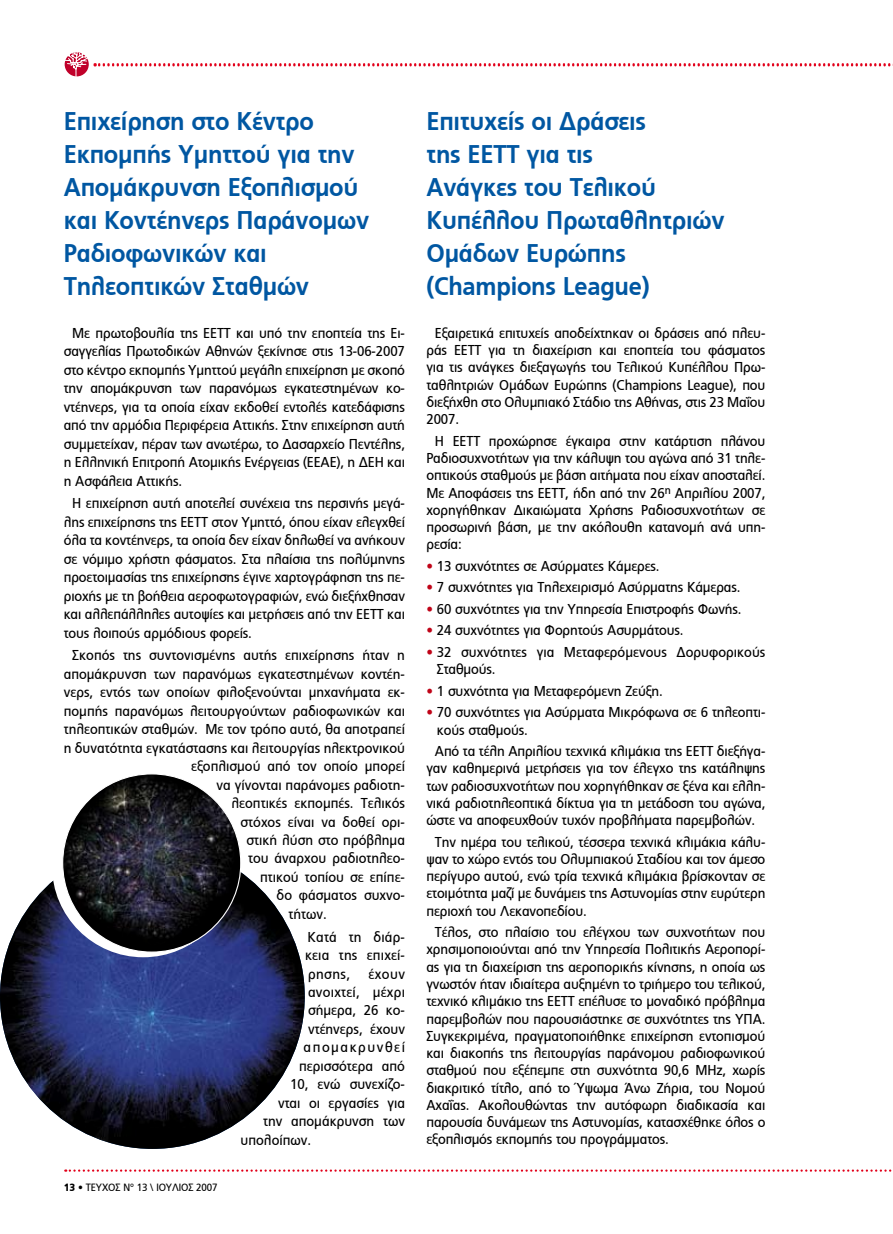
<style>
.page{position:relative;width:893px;height:1234px;background:#fff}
.page>*{position:absolute;margin:0;border:0;box-sizing:border-box;transform-origin:0 0}
.t1{font:700 25.5px/33px "PF Catalog";letter-spacing:-.01em;color:#0057a2;scale:.93 1}
.t2{font:14.25px/17.2px "PF Catalog";color:#000;text-align:justify;scale:.93 1}
.t3{font:14.25px "PF Catalog";letter-spacing:.02em;color:#000;scale:.93 1}
.t4{font:14.25px "PF Catalog";letter-spacing:.115em;color:#000;scale:.93 1}
.t5{font:10.5px "PF Catalog";letter-spacing:-.01em;color:#000;scale:.93 1}
.s1{font-weight:900}
.s2{color:#c00418}
</style>
<div class="page">
<svg style="left:65px;top:1169px;width:827px;height:2px"></svg>
<div style="left:62px;top:49px;width:30px;height:30px;border:3px solid #fff;border-radius:50%"></div>
<svg style="left:63px;top:51px;width:830px;height:27px"></svg>
<img style="left:0;top:843px;width:305px;height:305px;border-radius:50%">
<div style="left:52px;top:774px;width:183px;height:183px;background:#fff;border-radius:50%"></div>
<img style="left:63px;top:773px;width:178px;height:178px;border-radius:50%">
<h1 class="t1" style="left:64px;top:104px;width:330px">Επιχείρηση στο Κέντρο<br>Εκπομπής Υμηττού για την<br>Απομάκρυνση Εξοπλισμού και Κοντέηνερς Παράνομων<br>Ραδιοφωνικών και<br>Τηλεοπτικών Σταθμών</h1>
<p class="t2" style="left:64px;top:324px;width:368px;line-height:18.5px;text-indent:9px">Με πρωτοβουλία της ΕΕΤΤ και υπό την εποπτεία της Ει&shy;σαγγελίας Πρωτοδικών Αθηνών ξεκίνησε στις 13-06-2007 στο κέντρο εκπομπής Υμηττού μεγάλη επιχείρηση με σκοπό την απομάκρυνση των παρανόμως εγκατεστημένων κο&shy;ντέηνερς, για τα οποία είχαν εκδοθεί εντολές κατεδάφισης από την αρμόδια Περιφέρεια Αττικής. Στην επιχείρηση αυτή συμμετείχαν, πέραν των ανωτέρω, το Δασαρχείο Πεντέλης, η Ελληνική Επιτροπή Ατομικής Ενέργειας (ΕΕΑΕ), η ΔΕΗ και η Ασφάλεια Αττικής.</p>
<p class="t2" style="left:64px;top:494px;width:368px;line-height:18.5px;text-indent:9px">Η επιχείρηση αυτή αποτελεί συνέχεια της περσινής μεγά&shy;λης επιχείρησης της ΕΕΤΤ στον Υμηττό, όπου είχαν ελεγχθεί όλα τα κοντέηνερς, τα οποία δεν είχαν δηλωθεί να ανήκουν σε νόμιμο χρήστη φάσματος. Στα πλαίσια της πολύμηνης προετοιμασίας της επιχείρησης έγινε χαρτογράφηση της πε&shy;ριοχής με τη βοήθεια αεροφωτογραφιών, ενώ διεξήχθησαν και αλλεπάλληλες αυτοψίες και μετρήσεις από την ΕΕΤΤ και τους λοιπούς αρμόδιους φορείς.</p>
<p class="t2" style="left:72px;top:646px;width:359px">Σκοπός της συντονισμένης αυτής επιχείρησης ήταν η</p>
<p class="t2" style="left:64px;top:665px;width:368px">απομάκρυνση των παρανόμως εγκατεστημένων κοντέη-</p>
<p class="t2" style="left:64px;top:683px;width:368px">νερς, εντός των οποίων φιλοξενούνται μηχανήματα εκ-</p>
<p class="t2" style="left:64px;top:702px;width:368px">πομπής παρανόμως λειτουργούντων ραδιοφωνικών και</p>
<p class="t2" style="left:64px;top:720px;width:368px">τηλεοπτικών σταθμών. Με τον τρόπο αυτό, θα αποτραπεί</p>
<p class="t2" style="left:64px;top:739px;width:368px">η δυνατότητα εγκατάστασης και λειτουργίας ηλεκτρονικού</p>
<p class="t2" style="left:191px;top:757px;width:232px">εξοπλισμού από τον οποίο μπορεί</p>
<p class="t2" style="left:217px;top:776px;width:204px">να γίνονται παράνομες ραδιοτη-</p>
<p class="t2" style="left:232px;top:794px;width:188px">λεοπτικές εκπομπές. Τελικός</p>
<p class="t2" style="left:241px;top:812px;width:178px">στόχος είναι να δοθεί ορι-</p>
<p class="t2" style="left:247px;top:831px;width:172px">στική λύση στο πρόβλημα</p>
<p class="t2" style="left:248px;top:849px;width:170px">του άναρχου ραδιοτηλεο-</p>
<p class="t2" style="left:260px;top:868px;width:157px">πτικού τοπίου σε επίπε-</p>
<p class="t2" style="left:277px;top:886px;width:140px">δο φάσματος συχνο-</p>
<p class="t2" style="left:289px;top:905px;width:43px">τήτων.</p>
<p class="t2" style="left:305px;top:927px;width:109px;line-height:18.5px">Κατά τη διάρ&shy;κεια της επιχεί&shy;ρησης,</p>
<p class="t2" style="left:369px;top:964px;width:41px">έχουν</p>
<p class="t3" style="left:308px;top:983px;width:106px">ανοιχτεί, μέχρι</p>
<p class="t2" style="left:308px;top:1001px;width:106px">σήμερα, 26 κο-</p>
<p class="t2" style="left:308px;top:1020px;width:106px">ντέηνερς, έχουν</p>
<p class="t4" style="left:304px;top:1038px;width:111px">απομακρυνθεί</p>
<p class="t2" style="left:299px;top:1057px;width:115px">περισσότερα από</p>
<p class="t2" style="left:290px;top:1075px;width:125px">10, ενώ συνεχίζο-</p>
<p class="t2" style="left:278px;top:1094px;width:138px">νται οι εργασίες για</p>
<p class="t2" style="left:263px;top:1112px;width:154px">την απομάκρυνση των</p>
<p class="t2" style="left:241px;top:1130px;width:77px">υπολοίπων.</p>
<p class="t5" style="left:64px;top:1181px;width:167px"><span class="s1">13</span> • ΤΕΥΧΟΣ Ν° 13 \ ΙΟΥΛΙΟΣ 2007</p>
<h1 class="t1" style="left:426px;top:104px;width:322px">Επιτυχείς οι Δράσεις<br>της ΕΕΤΤ για τις<br>Ανάγκες του Τελικού<br>Κυπέλλου Πρωταθλητριών<br>Ομάδων Ευρώπης (Champions League)</h1>
<p class="t2" style="left:426px;top:324px;width:366px;text-indent:9px">Εξαιρετικά επιτυχείς αποδείχτηκαν οι δράσεις από πλευ&shy;ράς ΕΕΤΤ για τη διαχείριση και εποπτεία του φάσματος για τις ανάγκες διεξαγωγής του Τελικού Κυπέλλου Πρω&shy;ταθλητριών Ομάδων Ευρώπης (Champions League), που διεξήχθη στο Ολυμπιακό Στάδιο της Αθήνας, στις 23 Μαΐου 2007.</p>
<p class="t2" style="left:426px;top:432px;width:366px;text-indent:9px">Η ΕΕΤΤ προχώρησε έγκαιρα στην κατάρτιση πλάνου Ραδιοσυχνοτήτων για την κάλυψη του αγώνα από 31 τηλε&shy;οπτικούς σταθμούς με βάση αιτήματα που είχαν αποσταλεί.<br>Με Αποφάσεις της ΕΕΤΤ, ήδη από την 26<sup>η</sup> Απριλίου 2007, χορηγήθηκαν Δικαιώματα Χρήσης Ραδιοσυχνοτήτων σε προσωρινή βάση, με την ακόλουθη κατανομή ανά υπη&shy;ρεσία:</p>
<p class="t2" style="left:426px;top:557px;width:252px"><span class="s2">•</span> 13 συχνότητες σε Ασύρματες Κάμερες.</p>
<p class="t2" style="left:426px;top:579px;width:339px"><span class="s2">•</span> 7 συχνότητες για Τηλεχειρισμό Ασύρματης Κάμερας.</p>
<p class="t2" style="left:426px;top:600px;width:340px"><span class="s2">•</span> 60 συχνότητες για την Υπηρεσία Επιστροφής Φωνής.</p>
<p class="t2" style="left:426px;top:622px;width:278px"><span class="s2">•</span> 24 συχνότητες για Φορητούς Ασυρμάτους.</p>
<p class="t2" style="left:437px;top:643px;width:355px;text-indent:-10px"><span class="s2">•</span> 32 συχνότητες για Μεταφερόμενους Δορυφορικούς<br>Σταθμούς.</p>
<p class="t2" style="left:426px;top:682px;width:256px"><span class="s2">•</span> 1 συχνότητα για Μεταφερόμενη Ζεύξη.</p>
<p class="t2" style="left:437px;top:703px;width:355px;text-indent:-10px"><span class="s2">•</span> 70 συχνότητες για Ασύρματα Μικρόφωνα σε 6 τηλεοπτι&shy;κούς σταθμούς.</p>
<p class="t2" style="left:426px;top:742px;width:366px;text-indent:9px">Από τα τέλη Απριλίου τεχνικά κλιμάκια της ΕΕΤΤ διεξήγα&shy;γαν καθημερινά μετρήσεις για τον έλεγχο της κατάληψης των ραδιοσυχνοτήτων που χορηγήθηκαν σε ξένα και ελλη&shy;νικά ραδιοτηλεοπτικά δίκτυα για τη μετάδοση του αγώνα, ώστε να αποφευχθούν τυχόν προβλήματα παρεμβολών.</p>
<p class="t2" style="left:426px;top:833px;width:366px;text-indent:9px">Την ημέρα του τελικού, τέσσερα τεχνικά κλιμάκια κάλυ&shy;ψαν το χώρο εντός του Ολυμπιακού Σταδίου και τον άμεσο περίγυρο αυτού, ενώ τρία τεχνικά κλιμάκια βρίσκονταν σε ετοιμότητα μαζί με δυνάμεις της Αστυνομίας στην ευρύτερη περιοχή του Λεκανοπεδίου.</p>
<p class="t2" style="left:426px;top:923px;width:366px;text-indent:9px">Τέλος, στo πλαίσιo του ελέγχου των συχνοτήτων που χρησιμοποιούνται από την Υπηρεσία Πολιτικής Αεροπορί&shy;ας για τη διαχείριση της αεροπορικής κίνησης, η οποία ως γνωστόν ήταν ιδιαίτερα αυξημένη το τριήμερο του τελικού, τεχνικό κλιμάκιο της ΕΕΤΤ επέλυσε το μοναδικό πρόβλημα παρεμβολών που παρουσιάστηκε σε συχνότητες της ΥΠΑ.<br>Συγκεκριμένα, πραγματοποιήθηκε επιχείρηση εντοπισμού και διακοπής της λειτουργίας παράνομου ραδιοφωνικού σταθμού που εξέπεμπε στη συχνότητα 90,6 MHz, χωρίς διακριτικό τίτλο, από το Ύψωμα Άνω Ζήρια, του Νομού Αχαΐας. Ακολουθώντας την αυτόφωρη διαδικασία και παρουσία δυνάμεων της Αστυνομίας, κατασχέθηκε όλος ο εξοπλισμός εκπομπής του προγράμματος.</p>
</div>
